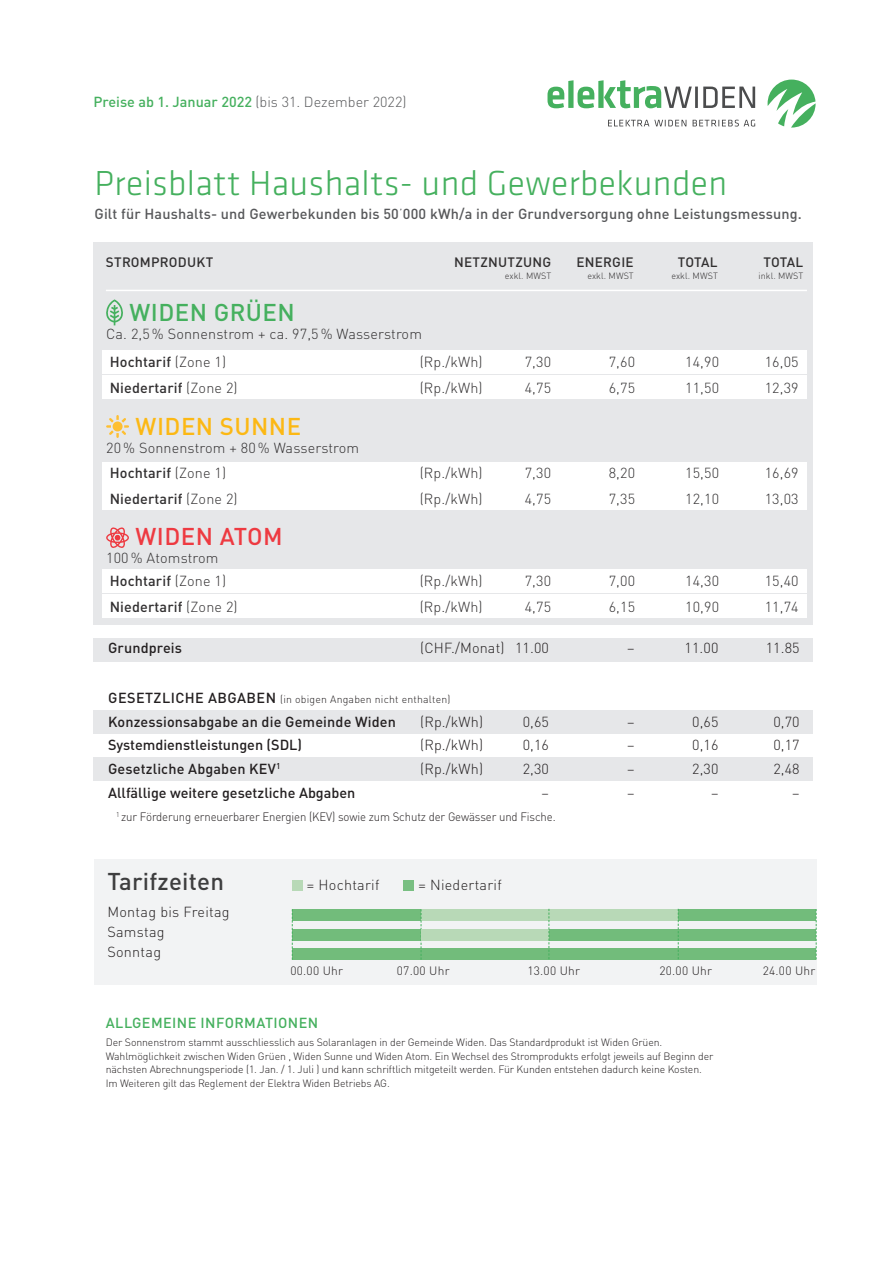
<style>
.page{position:relative;width:893px;height:1263px;background:#fff}
.page>*{position:absolute;margin:0;border:0;box-sizing:border-box;transform-origin:0 0}
.t1{font:36px "Klavika Light OSTF";letter-spacing:.01em;color:#45b05e}
.t2{font:500 24px "DINOT";letter-spacing:.01em;color:#3e3e3f}
.t3{font:500 24px "DINOT";letter-spacing:.02em;color:#45b05e}
.t4{font:500 24px "DINOT";letter-spacing:.02em;color:#fcb814}
.t5{font:500 24px "DINOT";letter-spacing:.02em;color:#ee3a41}
.t6{font:300 14.4px/28px "DINOT";letter-spacing:.01em;color:#312f30}
.t7{font:300 14.4px/20.1px "DINOT";letter-spacing:.015em;color:#231f20}
.t8{font:500 14.4px "DINOT";color:#231f20}
.t9{font:500 14.4px "DINOT";letter-spacing:.01em;color:#57585a}
.t10{font:500 14.4px "DINOT";letter-spacing:.01em;color:#312f30}
.t11{font:500 14.4px "DINOT";color:#45b05e}
.t12{font:500 14.4px "DINOT";letter-spacing:.03em;color:#45b05e}
.t13{font:500 13.5px "DINOT";letter-spacing:.02em;color:#312f30}
.t14{font:300 12px "DINOT";letter-spacing:-.01em;color:#231f20;scale:.95 1}
.t15{font:300 12px "DINOT";letter-spacing:-.01em;color:#231f20}
.t16{font:300 10.5px/13.5px "DINOT";letter-spacing:-.01em;color:#231f20}
.t17{font:300 10.5px "DINOT";letter-spacing:.02em;color:#231f20}
.t18{font:300 9px "DINOT";letter-spacing:.01em;color:#312f30}
.s1{font-weight:300;color:#57585a}
.s2{font-weight:300}
.s3{font-weight:500}
.s4{font-weight:500;font-size:14.4px}
</style>
<div class="page">
<div style="left:93px;top:710px;width:719px;height:24px;background:#e6e7e9"></div>
<div style="left:93px;top:757px;width:719px;height:24px;background:#e6e7e9"></div>
<div style="left:93px;top:638px;width:719px;height:23px;background:#e6e7e9"></div>
<div style="left:93px;top:242px;width:719px;height:382px;background:#e6e7e9"></div>
<div style="left:103px;top:569px;width:704px;height:24px;background:#fff"></div>
<div style="left:103px;top:594px;width:704px;height:24px;background:#fff"></div>
<div style="left:103px;top:462px;width:704px;height:23px;background:#fff"></div>
<div style="left:103px;top:487px;width:704px;height:23px;background:#fff"></div>
<div style="left:103px;top:350px;width:704px;height:23px;background:#fff"></div>
<div style="left:103px;top:375px;width:704px;height:24px;background:#fff"></div>
<svg style="left:106px;top:299px;width:17px;height:26px"></svg>
<svg style="left:106px;top:415px;width:23px;height:23px"></svg>
<svg style="left:106px;top:527px;width:23px;height:21px"></svg>
<div style="left:94px;top:859px;width:722px;height:126px;background:#f2f3f4"></div>
<div style="left:292px;top:948px;width:524px;height:12px;background:#72bc7b"></div>
<div style="left:292px;top:909px;width:524px;height:12px;background:#72bc7b"></div>
<div style="left:422px;top:909px;width:256px;height:12px;background:#b8d9b7"></div>
<div style="left:292px;top:929px;width:524px;height:12px;background:#72bc7b"></div>
<svg style="left:421px;top:909px;width:1px;height:51px"></svg>
<div style="left:422px;top:929px;width:127px;height:12px;background:#b8d9b7"></div>
<svg style="left:549px;top:909px;width:1px;height:50px"></svg>
<svg style="left:678px;top:909px;width:1px;height:50px"></svg>
<svg style="left:292px;top:909px;width:1px;height:51px"></svg>
<div style="left:292px;top:880px;width:11px;height:10px;background:#b8d9b7"></div>
<div style="left:404px;top:880px;width:10px;height:10px;background:#79bf82"></div>
<svg style="left:816px;top:909px;width:1px;height:50px"></svg>
<hr style="left:106px;top:290px;width:701px;height:1px;background:#fff">
<svg style="left:768px;top:80px;width:48px;height:48px"></svg>
<svg style="left:547px;top:80px;width:208px;height:28px"></svg>
<svg style="left:608px;top:120px;width:147px;height:6px"></svg>
<h3 class="t11" style="left:94px;top:92px;width:314px">Preise ab 1. Januar 2022 <span class="s1">(bis 31. Dezember 2022)</span></h3>
<h1 class="t1" style="left:95px;top:164px;width:634px">Preisblatt Haushalts- und Gewerbekunden</h1>
<h3 class="t9" style="left:95px;top:204px;width:709px">Gilt für Haushalts- und Gewerbekunden bis 50<span class="s2">’</span>000 kWh/a in der Grundversorgung ohne Leistungsmessung.</h3>
<p class="t13" style="left:106px;top:253px;width:109px">STROMPRODUKT</p>
<p class="t13" style="left:454px;top:253px;width:99px">NETZNUTZUNG</p>
<p class="t13" style="left:576px;top:253px;width:59px">ENERGIE</p>
<p class="t13" style="left:678px;top:253px;width:41px">TOTAL</p>
<p class="t13" style="left:764px;top:253px;width:41px">TOTAL</p>
<p class="t18" style="left:505px;top:270px;width:48px">exkl. MWST</p>
<p class="t18" style="left:587px;top:270px;width:48px">exkl. MWST</p>
<p class="t18" style="left:671px;top:270px;width:48px">exkl. MWST</p>
<p class="t18" style="left:758px;top:270px;width:47px">inkl. MWST</p>
<h2 class="t3" style="left:130px;top:297px;width:167px">WIDEN GRÜEN</h2>
<h3 class="t6" style="left:106px;top:320px;width:317px">Ca. 2,5 % Sonnenstrom + ca. 97,5 % Wasserstrom<br><span class="s3">Hochtarif</span> (Zone 1)</h3>
<h3 class="t6" style="left:420px;top:348px;width:64px">(Rp./kWh)</h3>
<h3 class="t6" style="left:525px;top:348px;width:28px">7,30</h3>
<h3 class="t6" style="left:609px;top:348px;width:28px">7,60</h3>
<h3 class="t6" style="left:685px;top:348px;width:35px">14,90</h3>
<h3 class="t6" style="left:765px;top:348px;width:35px">16,05</h3>
<h3 class="t10" style="left:110px;top:379px;width:129px">Niedertarif <span class="s2">(Zone 2)</span></h3>
<h3 class="t6" style="left:420px;top:374px;width:64px">(Rp./kWh)</h3>
<h3 class="t6" style="left:525px;top:374px;width:28px">4,75</h3>
<h3 class="t6" style="left:609px;top:374px;width:28px">6,75</h3>
<h3 class="t6" style="left:685px;top:374px;width:35px">11,50</h3>
<h3 class="t6" style="left:765px;top:374px;width:35px">12,39</h3>
<h2 class="t4" style="left:136px;top:411px;width:167px">WIDEN SUNNE</h2>
<h3 class="t6" style="left:106px;top:435px;width:255px;line-height:25px">20 % Sonnenstrom + 80 % Wasserstrom<br><span class="s3">Hochtarif</span> (Zone 1)</h3>
<h3 class="t6" style="left:420px;top:459px;width:64px">(Rp./kWh)</h3>
<h3 class="t6" style="left:525px;top:459px;width:28px">7,30</h3>
<h3 class="t6" style="left:609px;top:459px;width:28px">8,20</h3>
<h3 class="t6" style="left:685px;top:459px;width:35px">15,50</h3>
<h3 class="t6" style="left:765px;top:459px;width:35px">16,69</h3>
<h3 class="t10" style="left:110px;top:490px;width:129px">Niedertarif <span class="s2">(Zone 2)</span></h3>
<h3 class="t6" style="left:420px;top:485px;width:64px">(Rp./kWh)</h3>
<h3 class="t6" style="left:525px;top:485px;width:28px">4,75</h3>
<h3 class="t6" style="left:609px;top:485px;width:28px">7,35</h3>
<h3 class="t6" style="left:685px;top:485px;width:35px">12,10</h3>
<h3 class="t6" style="left:765px;top:485px;width:35px">13,03</h3>
<h2 class="t5" style="left:136px;top:521px;width:149px">WIDEN ATOM</h2>
<h3 class="t6" style="left:106px;top:546px;width:122px;line-height:23px">100 % Atomstrom<br><span class="s3">Hochtarif</span> (Zone 1)</h3>
<h3 class="t6" style="left:420px;top:567px;width:64px">(Rp./kWh)</h3>
<h3 class="t6" style="left:525px;top:567px;width:28px">7,30</h3>
<h3 class="t6" style="left:609px;top:567px;width:28px">7,00</h3>
<h3 class="t6" style="left:685px;top:567px;width:35px">14,30</h3>
<h3 class="t6" style="left:765px;top:567px;width:35px">15,40</h3>
<h3 class="t10" style="left:110px;top:598px;width:129px">Niedertarif <span class="s2">(Zone 2)</span></h3>
<h3 class="t6" style="left:420px;top:593px;width:64px">(Rp./kWh)</h3>
<h3 class="t6" style="left:525px;top:593px;width:28px">4,75</h3>
<h3 class="t6" style="left:609px;top:593px;width:28px">6,15</h3>
<h3 class="t6" style="left:685px;top:593px;width:35px">10,90</h3>
<h3 class="t6" style="left:765px;top:593px;width:35px">11,74</h3>
<h3 class="t8" style="left:108px;top:639px;width:75px">Grundpreis</h3>
<h3 class="t7" style="left:420px;top:638px;width:130px">(CHF./Monat) 11.00</h3>
<h3 class="t7" style="left:627px;top:638px;width:9px">–</h3>
<h3 class="t7" style="left:685px;top:638px;width:35px">11.00</h3>
<h3 class="t7" style="left:766px;top:638px;width:35px">11.85</h3>
<p class="t17" style="left:108px;top:693px;width:344px"><span class="s4">GESETZLICHE ABGABEN</span> (in obigen Angaben nicht enthalten)</p>
<h3 class="t8" style="left:108px;top:712px;width:289px">Konzessionsabgabe an die Gemeinde Widen</h3>
<h3 class="t7" style="left:420px;top:711px;width:64px">(Rp./kWh)</h3>
<h3 class="t7" style="left:523px;top:711px;width:28px">0,65</h3>
<h3 class="t7" style="left:627px;top:711px;width:9px">–</h3>
<h3 class="t7" style="left:692px;top:711px;width:28px">0,65</h3>
<h3 class="t7" style="left:773px;top:711px;width:28px">0,70</h3>
<h3 class="t8" style="left:108px;top:736px;width:195px">Systemdienstleistungen (SDL)</h3>
<h3 class="t7" style="left:420px;top:735px;width:64px">(Rp./kWh)</h3>
<h3 class="t7" style="left:523px;top:735px;width:28px">0,16</h3>
<h3 class="t7" style="left:627px;top:735px;width:9px">–</h3>
<h3 class="t7" style="left:692px;top:735px;width:28px">0,16</h3>
<h3 class="t7" style="left:773px;top:735px;width:28px">0,17</h3>
<h3 class="t8" style="left:108px;top:760px;width:174px">Gesetzliche Abgaben KEV<sup>1</sup></h3>
<h3 class="t7" style="left:420px;top:759px;width:64px">(Rp./kWh)</h3>
<h3 class="t7" style="left:523px;top:759px;width:28px">2,30</h3>
<h3 class="t7" style="left:627px;top:759px;width:9px">–</h3>
<h3 class="t7" style="left:692px;top:759px;width:28px">2,30</h3>
<h3 class="t7" style="left:773px;top:759px;width:28px">2,48</h3>
<h3 class="t8" style="left:108px;top:783px;width:249px">Allfällige weitere gesetzliche Abgaben</h3>
<h3 class="t7" style="left:542px;top:782px;width:9px">–</h3>
<h3 class="t7" style="left:627px;top:782px;width:9px">–</h3>
<h3 class="t7" style="left:711px;top:782px;width:9px">–</h3>
<h3 class="t7" style="left:792px;top:782px;width:9px">–</h3>
<p class="t14" style="left:116px;top:810px;width:464px"><sup>1</sup> zur Förderung erneuerbarer Energien (KEV) sowie zum Schutz der Gewässer und Fische.</p>
<h2 class="t2" style="left:107px;top:866px;width:118px">Tarifzeiten</h2>
<h3 class="t7" style="left:307px;top:875px;width:74px">= Hochtarif</h3>
<h3 class="t7" style="left:418px;top:875px;width:85px">= Niedertarif</h3>
<h3 class="t7" style="left:107px;top:901px;width:124px">Montag bis Freitag<br>Samstag<br>Sonntag</h3>
<p class="t15" style="left:290px;top:963px;width:54px">00.00 Uhr</p>
<p class="t15" style="left:397px;top:963px;width:54px">07.00 Uhr</p>
<p class="t15" style="left:527px;top:963px;width:54px">13.00 Uhr</p>
<p class="t15" style="left:659px;top:963px;width:54px">20.00 Uhr</p>
<p class="t15" style="left:763px;top:963px;width:54px">24.00 Uhr</p>
<h3 class="t12" style="left:106px;top:1014px;width:214px">ALLGEMEINE INFORMATIONEN</h3>
<p class="t16" style="left:106px;top:1035px;width:609px">Der Sonnenstrom stammt ausschliesslich aus Solaranlagen in der Gemeinde Widen. Das Standardprodukt ist Widen Grüen.<br>Wahlmöglichkeit zwischen Widen Grüen , Widen Sunne und Widen Atom. Ein Wechsel des Stromprodukts erfolgt jeweils auf Beginn der nächsten Abrechnungsperiode (1. Jan. / 1. Juli ) und kann schriftlich mitgeteilt werden. Für Kunden entstehen dadurch keine Kosten.<br>Im Weiteren gilt das Reglement der Elektra Widen Betriebs AG.</p>
</div>
